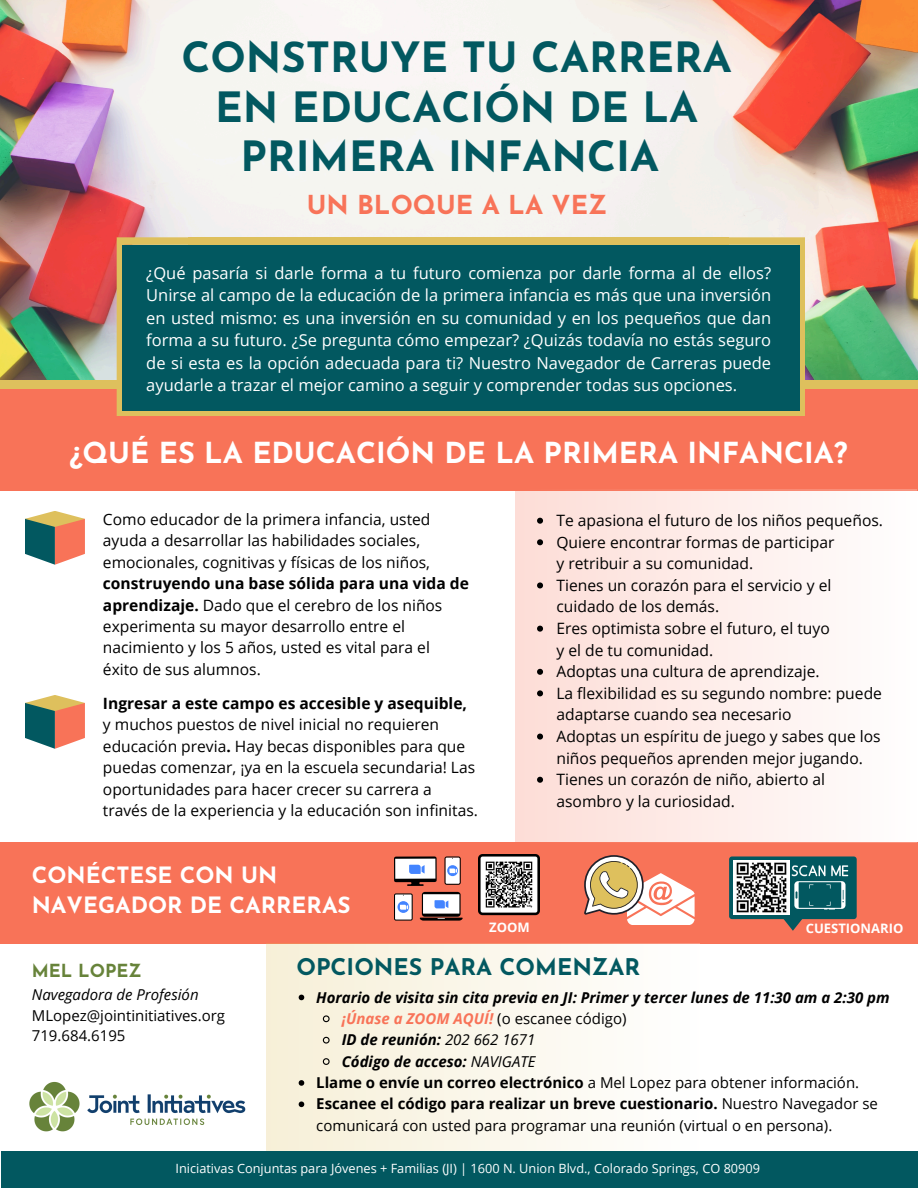
<style>
.page{position:relative;width:918px;height:1188px;background:#fff}
.page>*{position:absolute;margin:0;border:0;box-sizing:border-box;transform-origin:0 0}
.t1{font:700 41.7px/49.5px "Josefin Sans";color:#025860;text-align:center}
.t2{font:700 28.95px "Josefin Sans";color:#fff}
.t3{font:700 26.1px "Josefin Sans";color:#f87358}
.t4{font:700 22.95px "Josefin Sans";color:#025860}
.t5{font:700 22.5px/30.6px "Josefin Sans";color:#fff}
.t6{font:700 18px "Josefin Sans";color:#67833a}
.t7{font:16.5px/22.5px "Open Sans";color:#fff;text-align:justify}
.t8{font:15.6px/21.3px "Open Sans";color:#000}
.t9{font:15px/21.3px "Open Sans";color:#000}
.t10{font:italic 700 15px "Open Sans";color:#000}
.t11{font:italic 700 15px "Open Sans";color:#f87358}
.t12{font:italic 15px "Open Sans";color:#000}
.t13{font:700 13.05px "Open Sans";color:#fff}
.t14{font:12.75px "Open Sans";color:#fff}
.s1{font-weight:700}
.s2{font-weight:400;font-style:normal;color:#000}
.s3{font-weight:400}
</style>
<div class="page">
<img style="left:0;top:0;width:918px;height:381px">
<div style="left:0;top:381px;width:918px;height:16px;background:#dec05d"></div>
<div style="left:0;top:389px;width:918px;height:102px;background:#f87358"></div>
<div style="left:117px;top:237px;width:688px;height:179px;background:#dec05d"></div>
<div style="left:122px;top:245px;width:678px;height:166px;background:#025860"></div>
<div style="left:0;top:843px;width:918px;height:101px;background:#f87358"></div>
<div style="left:267px;top:944px;width:433px;height:244px;background:linear-gradient(to right,#f7efd8,#fefefe)"></div>
<svg style="left:25px;top:511px;width:60px;height:54px"></svg>
<svg style="left:25px;top:695px;width:60px;height:54px"></svg>
<div style="left:516px;top:489px;width:401px;height:354px;background:linear-gradient(to right,#fdddd6,#fffefe)"></div>
<img style="left:29px;top:1081px;width:217px;height:51px">
<svg style="left:584px;top:855px;width:110px;height:70px"></svg>
<div style="left:729px;top:856px;width:127px;height:63px;background:#025860;border-radius:3px"></div>
<svg style="left:781px;top:919px;width:24px;height:12px"></svg>
<svg style="left:792px;top:865px;width:56px;height:45px"></svg>
<img style="left:734px;top:860px;width:55px;height:55px">
<div style="left:1px;top:1151px;width:917px;height:37px;background:#025860"></div>
<svg style="left:299px;top:995px;width:5px;height:5px"></svg>
<svg style="left:322px;top:1015px;width:8px;height:8px"></svg>
<svg style="left:322px;top:1036px;width:8px;height:8px"></svg>
<svg style="left:322px;top:1057px;width:8px;height:9px"></svg>
<svg style="left:299px;top:1080px;width:5px;height:6px"></svg>
<svg style="left:299px;top:1102px;width:5px;height:5px"></svg>
<svg style="left:394px;top:856px;width:43px;height:30px"></svg>
<svg style="left:420px;top:892px;width:43px;height:29px"></svg>
<svg style="left:444px;top:856px;width:17px;height:29px"></svg>
<svg style="left:394px;top:893px;width:19px;height:28px"></svg>
<img style="left:479px;top:854px;width:60px;height:61px">
<svg style="left:537px;top:518px;width:6px;height:6px"></svg>
<svg style="left:537px;top:539px;width:6px;height:6px"></svg>
<svg style="left:537px;top:582px;width:6px;height:6px"></svg>
<svg style="left:537px;top:626px;width:6px;height:6px"></svg>
<svg style="left:537px;top:669px;width:6px;height:6px"></svg>
<svg style="left:537px;top:690px;width:6px;height:6px"></svg>
<svg style="left:537px;top:734px;width:6px;height:6px"></svg>
<svg style="left:537px;top:777px;width:6px;height:6px"></svg>
<h5 class="t1" style="left:181px;top:37px;width:552px">CONSTRUYE TU CARRERA<br>EN EDUCACIÓN DE LA<br>PRIMERA INFANCIA</h5>
<p class="t3" style="left:307px;top:195px;width:302px">UN BLOQUE A LA VEZ</p>
<p class="t7" style="left:146px;top:261px;width:626px">¿Qué pasaría si darle forma a tu futuro comienza por darle forma al de ellos?<br>Unirse al campo de la educación de la primera infancia es más que una inversión en usted mismo: es una inversión en su comunidad y en los pequeños que dan forma a su futuro. ¿Se pregunta cómo empezar? ¿Quizás todavía no estás seguro de si esta es la opción adecuada para ti? Nuestro Navegador de Carreras puede ayudarle a trazar el mejor camino a seguir y comprender todas sus opciones.</p>
<h5 class="t2" style="left:69px;top:442px;width:780px">¿QUÉ ES LA EDUCACIÓN DE LA PRIMERA INFANCIA?</h5>
<p class="t8" style="left:103px;top:508px;width:367px">Como educador de la primera infancia, usted ayuda a desarrollar las habilidades sociales, emocionales, cognitivas y físicas de los niños, <span class="s1">construyendo una base sólida para una vida de aprendizaje.</span> Dado que el cerebro de los niños experimenta su mayor desarrollo entre el nacimiento y los 5 años, usted es vital para el éxito de sus alumnos.</p>
<p class="t8" style="left:103px;top:692px;width:376px"><span class="s1">Ingresar a este campo es accesible y asequible, </span>y muchos puestos de nivel inicial no requieren educación previa<span class="s1">.</span> Hay becas disponibles para que puedas comenzar, ¡ya en la escuela secundaria! Las oportunidades para hacer crecer su carrera a través de la experiencia y la educación son infinitas.</p>
<p class="t8" style="left:556px;top:509px;width:328px">Te apasiona el futuro de los niños pequeños.</p>
<p class="t8" style="left:556px;top:531px;width:279px">Quiere encontrar formas de participar y retribuir a su comunidad.</p>
<p class="t8" style="left:556px;top:574px;width:276px">Tienes un corazón para el servicio y el cuidado de los demás.</p>
<p class="t8" style="left:556px;top:617px;width:275px">Eres optimista sobre el futuro, el tuyo y el de tu comunidad.</p>
<h4 class="t8" style="left:556px;top:661px;width:265px">Adoptas una cultura de aprendizaje.</h4>
<h4 class="t8" style="left:556px;top:682px;width:327px">La flexibilidad es su segundo nombre: puede adaptarse cuando sea necesario</h4>
<p class="t8" style="left:556px;top:725px;width:326px">Adoptas un espíritu de juego y sabes que los niños pequeños aprenden mejor jugando.</p>
<h3 class="t8" style="left:556px;top:768px;width:270px">Tienes un corazón de niño, abierto al asombro y la curiosidad.</h3>
<p class="t5" style="left:32px;top:862px;width:320px">CONÉCTESE CON UN<br>NAVEGADOR DE CARRERAS</p>
<h3 class="t13" style="left:489px;top:918px;width:42px">ZOOM</h3>
<p class="t13" style="left:806px;top:919px;width:99px">CUESTIONARIO</p>
<p class="t6" style="left:32px;top:963px;width:111px">MEL LOPEZ</p>
<p class="t12" style="left:32px;top:984px;width:168px">Navegadora de Profesión</p>
<p class="t9" style="left:32px;top:1005px;width:195px;line-height:20.2px">MLopez@jointinitiatives.org<br>719.684.6195</p>
<p class="t4" style="left:296px;top:958px;width:345px">OPCIONES PARA COMENZAR</p>
<h2 class="t10" style="left:316px;top:986px;width:575px">Horario de visita sin cita previa en JI: Primer y tercer lunes de 11:30 am a 2:30 pm</h2>
<h4 class="t11" style="left:342px;top:1008px;width:286px">¡Únase a ZOOM AQUÍ! <span class="s2">(o escanee código)</span></h4>
<h2 class="t10" style="left:342px;top:1029px;width:195px">ID de reunión: <span class="s3">202 662 1671</span></h2>
<p class="t10" style="left:342px;top:1051px;width:195px">Código de acceso: <span class="s3">NAVIGATE</span></p>
<p class="t9" style="left:316px;top:1072px;width:544px"><span class="s1">Llame o envíe un correo electrónico</span> a Mel Lopez para obtener información.</p>
<p class="t9" style="left:316px;top:1093px;width:563px"><span class="s1">Escanee el código para realizar un breve cuestionario.</span> Nuestro Navegador se comunicará con usted para programar una reunión (virtual o en persona).</p>
<p class="t14" style="left:175px;top:1159px;width:586px">Iniciativas Conjuntas para Jóvenes + Familias (JI) | 1600 N. Union Blvd., Colorado Springs, CO 80909</p>
</div>
